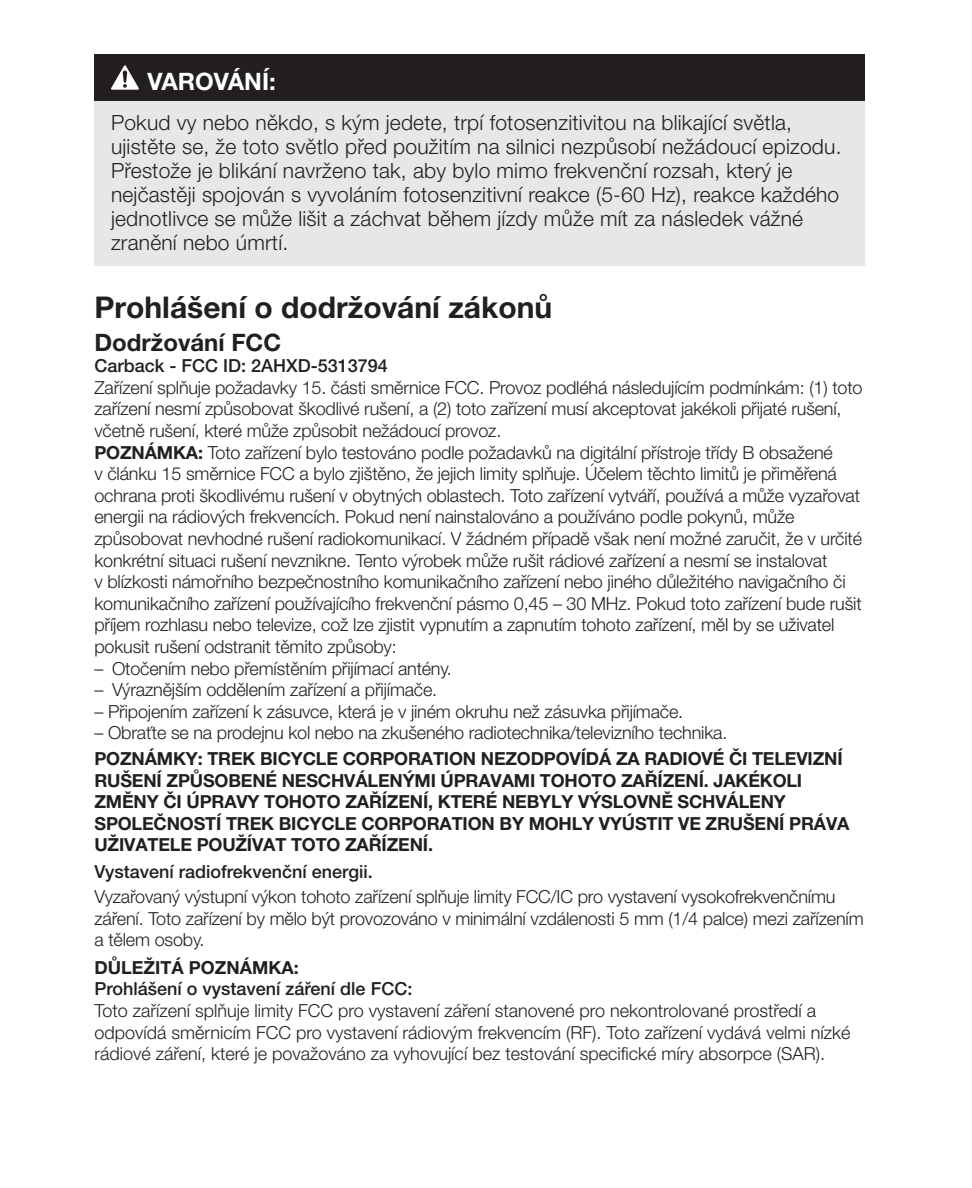
<style>
.page{position:relative;width:972px;height:1188px;background:#fff}
.page>*{position:absolute;margin:0;border:0;box-sizing:border-box;transform-origin:0 0}
.Section_head{font:700 30px "Helvetica Neue LT Pro";color:#231f20}
.Subhead{font:700 24px "Helvetica Neue LT Pro";color:#231f20}
.Warning{font:700 24px "Helvetica Neue LT Std";color:#fff}
.Body{font:300 21px/24px "Helvetica Neue LT Pro";letter-spacing:.01em;color:#231f20}
.Compliance{font:300 18px/21.6px "Helvetica Neue LT Pro";letter-spacing:-.01em;color:#231f20}
.Compliance-2{font:700 18px/21.6px "Helvetica Neue LT Pro";letter-spacing:-.01em;color:#231f20}
.Body-2{font:500 18px "Helvetica Neue LT Pro";color:#231f20}
.s1{font-weight:700}
</style>
<div class="page">
<div style="left:95px;top:98px;width:770px;height:168px;background:#e6e7e9"></div>
<div style="left:95px;top:54px;width:770px;height:47px;background:#231f20"></div>
<svg style="left:111px;top:65px;width:28px;height:25px"></svg>
<p class="Warning" style="left:147px;top:66px;width:130px">VAROVÁNÍ:</p>
<p class="Body" style="left:111px;top:110px;width:732px">Pokud vy nebo někdo s, kým jedete, trpí fotosenzitivitou na blikající světla, ujistěte se, že toto světlo před použitím na silnici nezpůsobí nežádoucí epizodu.<br>Přestože je blikání navrženo tak, aby bylo mimo frekvenční rozsah, který je nejčastěji spojován s vyvoláním fotosenzitivní reakce (5-60 Hz ,) reakce každého jednotlivce se může lišit a záchvat během jízdy může mít za následek vážné zranění nebo úmrtí.</p>
<p class="Section_head" style="left:94px;top:289px;width:459px">Prohlášení o dodržování zákonů</p>
<p class="Subhead" style="left:94px;top:327px;width:188px">Dodržování FCC</p>
<p class="Body-2" style="left:94px;top:355px;width:295px">Carback - FCC ID 2: AHXD-5313794</p>
<p class="Compliance" style="left:94px;top:376px;width:770px">Zařízení splňuje požadavky 15. části směrnice FCC. Provoz podléhá následujícím podmínkám 1(: ) toto</p>
<p class="Compliance" style="left:94px;top:398px;width:749px">zařízení nesmí způsobovat škodlivé rušení a, 2( ) toto zařízení musí akceptovat jakékoli přijaté rušení,</p>
<p class="Compliance" style="left:94px;top:419px;width:408px">včetně rušení, které může způsobit nežádoucí provoz.</p>
<p class="Compliance" style="left:94px;top:441px;width:740px"><span class="s1">POZNÁMKA:</span> Toto zařízení bylo testováno podle požadavků na digitální přístroje třídy B obsažené</p>
<p class="Compliance" style="left:94px;top:463px;width:744px">v článku 15 směrnice FCC a bylo zjištěno, že jejich limity splňuje. Účelem těchto limitů je přiměřená</p>
<p class="Compliance" style="left:94px;top:484px;width:767px">ochrana proti škodlivému rušení v obytných oblastech. Toto zařízení vytváří, používá a může vyzařovat</p>
<p class="Compliance" style="left:94px;top:506px;width:702px">energii na rádiových frekvencích. Pokud není nainstalováno a používáno podle pokynů, může</p>
<p class="Compliance" style="left:94px;top:527px;width:769px">způsobovat nevhodné rušení radiokomunikací V. žádném případě však není možné zaručit, že v určité</p>
<p class="Compliance" style="left:94px;top:549px;width:734px">konkrétní situaci rušení nevznikne. Tento výrobek může rušit rádiové zařízení a nesmí se instalovat</p>
<p class="Compliance" style="left:94px;top:571px;width:753px">v blízkosti námořního bezpečnostního komunikačního zařízení nebo jiného důležitého navigačního či</p>
<p class="Compliance" style="left:94px;top:592px;width:769px">komunikačního zařízení používajícího frekvenční pásmo 0,45 – 30 MHz. Pokud toto zařízení bude rušit</p>
<p class="Compliance" style="left:94px;top:614px;width:741px">příjem rozhlasu nebo televize, což lze zjistit vypnutím a zapnutím tohoto zařízení, měl by se uživatel</p>
<p class="Compliance" style="left:94px;top:635px;width:304px">pokusit rušení odstranit těmito způsoby:</p>
<p class="Compliance" style="left:112px;top:657px;width:341px">Otočením nebo přemístěním přijímací antény.</p>
<p class="Compliance" style="left:94px;top:657px;width:10px">–</p>
<p class="Compliance" style="left:112px;top:679px;width:327px">Výraznějším oddělením zařízení a přijímače.</p>
<p class="Compliance" style="left:94px;top:679px;width:10px">–</p>
<p class="Compliance" style="left:94px;top:700px;width:590px">– Připojením zařízení k zásuvce, která je v jiném okruhu než zásuvka přijímače.</p>
<p class="Compliance" style="left:94px;top:722px;width:634px">– Obraťte se na prodejnu kol nebo na zkušeného radiotechnika/televizního technika.</p>
<p class="Compliance-2" style="left:94px;top:747px;width:756px">POZNÁMKY: TREK BICYCLE CORPORATION NEZODPOVÍDÁ ZA RADIOVÉ ČI TELEVIZNÍ RUŠENÍ ZPŮSOBENÉ NESCHVÁLENÝMI ÚPRAVAMI TOHOTO ZAŘÍZENÍ. JAKÉKOLI ZMĚNY ČI ÚPRAVY TOHOTO ZAŘÍZENÍ, KTERÉ NEBYLY VÝSLOVNĚ SCHVÁLENY SPOLEČNOSTÍ TREK BICYCLE CORPORATION BY MOHLY VYÚSTIT VE ZRUŠENÍ PRÁVA UŽIVATELE POUŽÍVAT TOTO ZAŘÍZENÍ.</p>
<p class="Body-2" style="left:94px;top:861px;width:280px">Vystavení radiofrekvenční energii.</p>
<p class="Compliance" style="left:94px;top:885px;width:771px">Vyzařovaný výstupní výkon tohoto zařízení splňuje limity FCC I C/ pro vystavení vysokofrekvenčnímu záření. Toto zařízení by mělo být provozováno v minimální vzdálenosti 5 mm (1/4 palce) mezi zařízením a tělem osoby.</p>
<p class="Compliance-2" style="left:94px;top:956px;width:206px">DŮLEŽITÁ POZNÁMKA:</p>
<p class="Body-2" style="left:94px;top:978px;width:319px">Prohlášení o vystavení záření dle FCC:</p>
<p class="Compliance" style="left:94px;top:999px;width:757px">Toto zařízení splňuje limity FCC pro vystavení záření stanovené pro nekontrolované prostředí a odpovídá směrnicím FCC pro vystavení rádiovým frekvencím (RF .) Toto zařízení vydává velmi nízké rádiové záření, které je považováno za vyhovující bez testování specifické míry absorpce (SAR .(</p>
</div>
